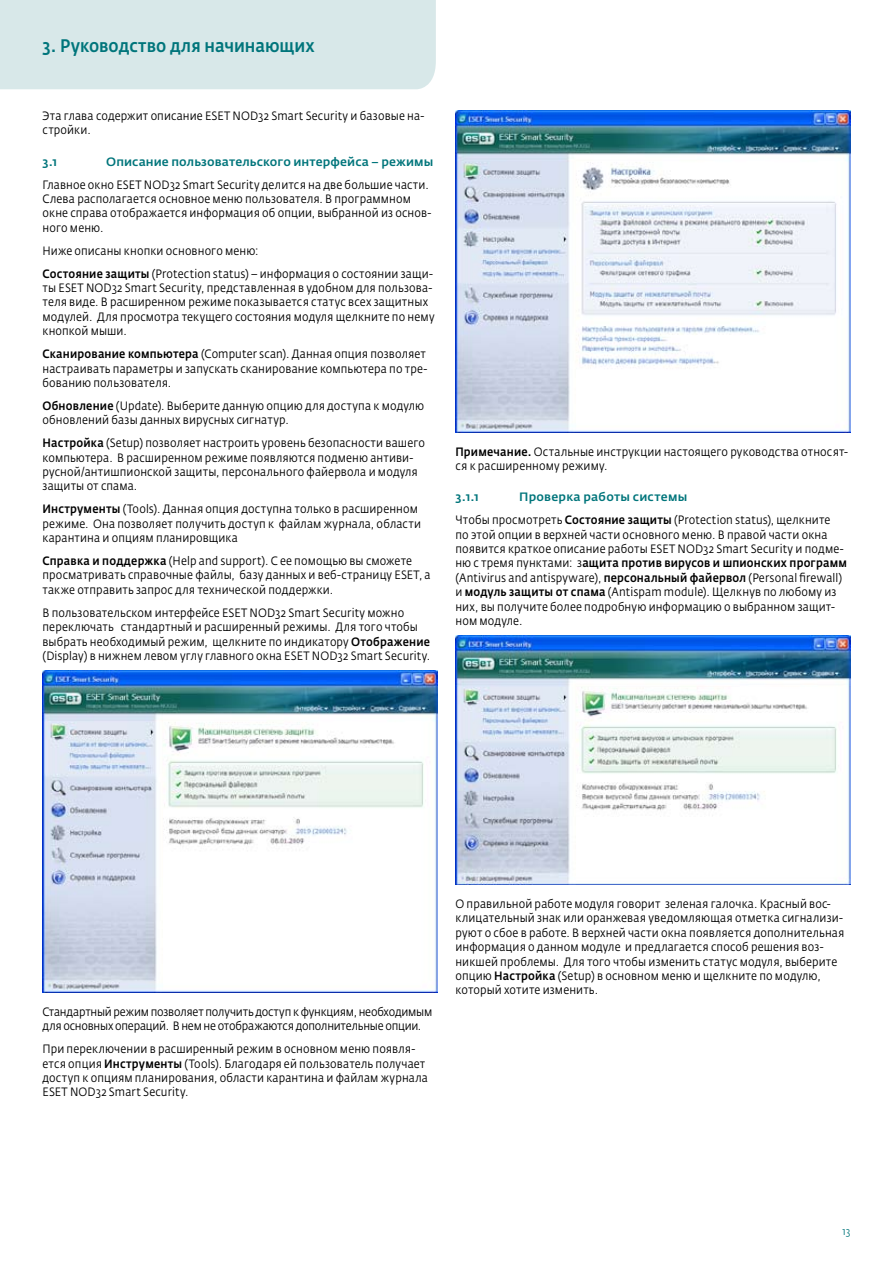
<style>
.page{position:relative;width:893px;height:1263px;background:#fff}
.page>*{position:absolute;margin:0;border:0;box-sizing:border-box;transform-origin:0 0}
.t1{font:500 18px "Fedra Sans Alt Pro";color:#00757b;scale:.9 1}
.t2{font:12px/14.4px "Fedra Sans Alt Pro";letter-spacing:.01em;color:#000;scale:.9 1}
.t3{font:12px/14.4px "Fedra Sans Alt Pro";letter-spacing:-.02em;color:#000;scale:.9 1}
.t4{font:500 12px "Fedra Sans Alt Pro";letter-spacing:.01em;color:#00757b}
.t5{font:10.5px "Fedra Sans Alt Pro";color:#00757b;scale:.9 1}
.s1{font-weight:500}
.s2{font-weight:500;color:#00757b}
</style>
<div class="page">
<div style="left:0;top:0;width:436px;height:89px;background:#d8e8e9"></div>
<img style="left:43px;top:671px;width:395px;height:322px">
<img style="left:455px;top:111px;width:396px;height:322px">
<img style="left:455px;top:636px;width:396px;height:248px">
<h1 class="t1" style="left:43px;top:34px;width:304px">3. Руководство для начинающих</h1>
<p class="t2" style="left:43px;top:109px;width:426px">Эта глава содержит описание ESET NOD32 Smart Security и базовые на&shy;стройки.</p>
<p class="t4" style="left:43px;top:154px;width:16px">3.1</p>
<p class="t4" style="left:106px;top:154px;width:329px">Описание пользовательского интерфейса – режимы</p>
<p class="t2" style="left:43px;top:177px;width:434px">Главное окно ESET NOD32 Smart Security делится на две большие части.<br>Слева располагается основное меню пользователя. В программном окне справа отображается информация об опции, выбранной из основ&shy;ного меню.</p>
<p class="t2" style="left:43px;top:239px;width:435px;line-height:23px">Ниже описаны кнопки основного меню:<br><span class="s1">Состояние защиты</span> (Protection status) – информация о состоянии защи-</p>
<p class="t2" style="left:43px;top:281px;width:437px">ты ESET NOD32 Smart Security, представленная в удобном для пользова&shy;теля виде. В расширенном режиме показывается статус всех защитных модулей. Для просмотра текущего состояния модуля щелкните по нему кнопкой мыши.</p>
<p class="t2" style="left:43px;top:347px;width:429px;text-align:justify"><span class="s1">Сканирование компьютера</span> (Computer scan). Данная опция позволяет настраивать параметры и запускать сканирование компьютера по тре&shy;бованию пользователя.</p>
<p class="t2" style="left:43px;top:398px;width:426px"><span class="s1">Обновление</span> (Update). Выберите данную опцию для доступа к модулю обновлений базы данных вирусных сигнатур.</p>
<p class="t2" style="left:43px;top:436px;width:426px"><span class="s1">Настройка</span> (Setup) позволяет настроить уровень безопасности вашего компьютера. В расширенном режиме появляются подменю антиви&shy;русной/антишпионской защиты, персонального файервола и модуля защиты от спама.</p>
<p class="t2" style="left:43px;top:502px;width:422px"><span class="s1">Инструменты</span> (Tools). Данная опция доступна только в расширенном режиме. Она позволяет получить доступ к файлам журнала, области карантина и опциям планировщика</p>
<p class="t2" style="left:43px;top:554px;width:433px"><span class="s1">Справка и поддержка</span> (Help and support). С ее помощью вы сможете просматривать справочные файлы, базу данных и веб-страницу ESET, а также отправить запрос для технической поддержки.</p>
<p class="t2" style="left:43px;top:605px;width:432px">В пользовательском интерфейсе ESET NOD32 Smart Security можно переключать стандартный и расширенный режимы. Для того чтобы выбрать необходимый режим, щелкните по индикатору <span class="s1">Отображение </span>(Display) в нижнем левом углу главного окна ESET NOD32 Smart Security.</p>
<p class="t2" style="left:455px;top:444px;width:438px"><span class="s1">Примечание.</span> Остальные инструкции настоящего руководства относят&shy;ся к расширенному режиму.</p>
<p class="t4" style="left:455px;top:490px;width:25px">3.1.1</p>
<p class="t2" style="left:455px;top:486px;width:418px;line-height:23px;text-indent:64px"><span class="s2">Проверка работы системы<br></span>Чтобы просмотреть <span class="s1">Состояние защиты</span> (Protection status), щелкните</p>
<p class="t2" style="left:455px;top:527px;width:436px">по этой опции в верхней части основного меню. В правой части окна появится краткое описание работы ESET NOD32 Smart Security и подме&shy;ню с тремя пунктами: з<span class="s1">ащита против вирусов и шпионских программ </span>(Antivirus and antispyware), <span class="s1">персональный файервол</span> (Personal firewall) и <span class="s1">модуль защиты от спама</span> (Antispam module). Щелкнув по любому из них, вы получите более подробную информацию о выбранном защит&shy;ном модуле.</p>
<p class="t3" style="left:43px;top:1004px;width:435px">Стандартный режим позволяет получить доступ к функциям, необходимым для основных операций. В нем не отображаются дополнительные опции.</p>
<p class="t2" style="left:43px;top:1042px;width:430px">При переключении в расширенный режим в основном меню появля&shy;ется опция <span class="s1">Инструменты</span> (Tools). Благодаря ей пользователь получает доступ к опциям планирования, области карантина и файлам журнала ESET NOD32 Smart Security.</p>
<p class="t2" style="left:455px;top:897px;width:434px">О правильной работе модуля говорит зеленая галочка. Красный вос&shy;клицательный знак или оранжевая уведомляющая отметка сигнализи&shy;руют о сбое в работе. В верхней части окна появляется дополнительная информация о данном модуле и предлагается способ решения воз&shy;никшей проблемы. Для того чтобы изменить статус модуля, выберите опцию <span class="s1">Настройка</span> (Setup) в основном меню и щелкните по модулю, который хотите изменить.</p>
<p class="t5" style="left:842px;top:1225px;width:10px">13</p>
</div>
